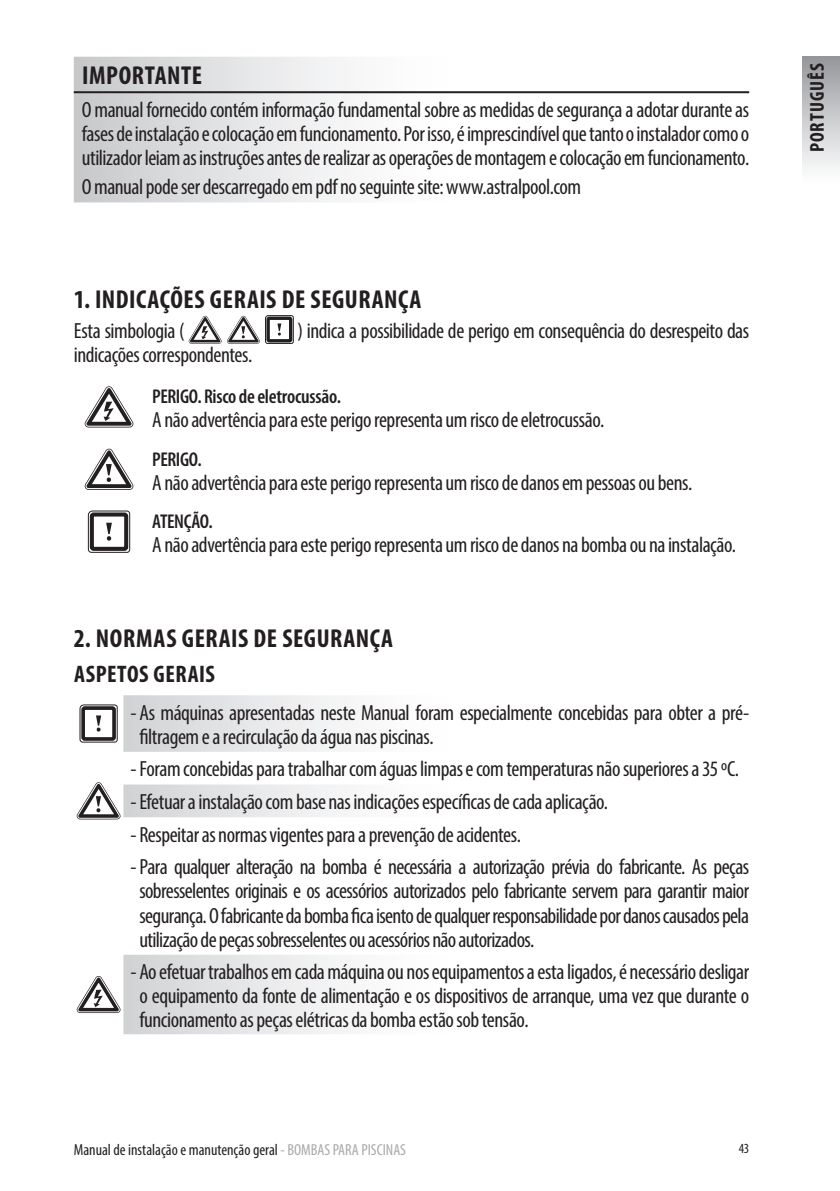
<style>
.page{position:relative;width:840px;height:1191px;background:#fff}
.page>*{position:absolute;margin:0;border:0;box-sizing:border-box;transform-origin:0 0}
.t1{font:700 condensed 26px "Myriad Pro";letter-spacing:.02em;color:#231f20}
.t2{font:700 condensed 24px "Myriad Pro";letter-spacing:.02em;color:#231f20}
.t3{font:condensed 22px/24px "Myriad Pro";letter-spacing:-.02em;color:#231f20;text-align:justify}
.t4{font:600 condensed 20px "Myriad Pro";letter-spacing:-.015em;color:#231f20}
.t5{font:700 condensed 20px "Myriad Pro";letter-spacing:.05em;color:#231f20}
.t6{font:condensed 16px "Myriad Pro";color:#231f20}
.t7{font:condensed 14px "Myriad Pro";color:#231f20}
.s1{color:#a8a9ad}
</style>
<div class="page">
<div style="left:801px;top:57px;width:38px;height:128px;background:linear-gradient(to bottom,#97989d,#fff)"></div>
<svg style="left:74px;top:57px;width:674px;height:145px"></svg>
<hr style="left:74px;top:91px;width:674px;height:2px;background:#231f20">
<svg style="left:189px;top:316px;width:32px;height:28px"></svg>
<svg style="left:227px;top:315px;width:67px;height:29px"></svg>
<svg style="left:85px;top:386px;width:48px;height:41px"></svg>
<svg style="left:85px;top:449px;width:48px;height:41px"></svg>
<svg style="left:88px;top:510px;width:42px;height:43px"></svg>
<div style="left:90px;top:512px;width:38px;height:39px;border:4px solid #231f20;border-radius:2px"></div>
<svg style="left:123px;top:695px;width:219px;height:339px"></svg>
<svg style="left:123px;top:1034px;width:13px;height:1px"></svg>
<svg style="left:79px;top:704px;width:39px;height:38px"></svg>
<div style="left:81px;top:706px;width:35px;height:35px;border:4px solid #231f20;border-radius:2px"></div>
<svg style="left:77px;top:782px;width:43px;height:37px"></svg>
<svg style="left:77px;top:976px;width:43px;height:37px"></svg>
<p class="t1" style="left:82px;top:59px;width:121px">IMPORTANTE</p>
<p class="t3" style="left:82px;top:97px;width:668px">O manual fornecido contém informação fundamental sobre as medidas de segurança a adotar durante as fases de instalação e colocação em funcionamento. Por isso, é imprescindível que tanto o instalador como o utilizador leiam as instruções antes de realizar as operações de montagem e colocação em funcionamento.</p>
<p class="t3" style="left:82px;top:175px;width:500px">O manual pode ser descarregado em pdf no seguinte site: www.astralpool.com</p>
<p class="t1" style="left:74px;top:283px;width:349px">1. INDICAÇÕES GERAIS DE SEGURANÇA</p>
<p class="t3" style="left:74px;top:318px;width:112px">Esta simbologia (</p>
<p class="t3" style="left:297px;top:318px;width:453px">) indica a possibilidade de perigo em consequência do desrespeito das</p>
<p class="t3" style="left:74px;top:342px;width:180px">indicações correspondentes.</p>
<p class="t4" style="left:152px;top:385px;width:190px">PERIGO. Risco de eletrocussão.</p>
<p class="t3" style="left:152px;top:407px;width:453px">A não advertência para este perigo representa um risco de eletrocussão.</p>
<p class="t4" style="left:152px;top:448px;width:51px">PERIGO.</p>
<p class="t3" style="left:152px;top:470px;width:541px">A não advertência para este perigo representa um risco de danos em pessoas ou bens.</p>
<p class="t4" style="left:152px;top:510px;width:62px">ATENÇÃO.</p>
<p class="t3" style="left:152px;top:532px;width:585px">A não advertência para este perigo representa um risco de danos na bomba ou na instalação.</p>
<p class="t1" style="left:74px;top:622px;width:321px">2. NORMAS GERAIS DE SEGURANÇA</p>
<p class="t2" style="left:74px;top:658px;width:142px">ASPETOS GERAIS</p>
<p class="t3" style="left:139px;top:700px;width:611px;text-indent:-9px">- As máquinas apresentadas neste Manual foram especialmente concebidas para obter a pré&shy;filtragem e a recirculação da água nas piscinas.</p>
<p class="t3" style="left:130px;top:752px;width:610px;line-height:32.8px">-Foram concebidas para trabalhar com águas limpas e com temperaturas não superiores a 35 ºC. -Efetuar a instalação com base nas indicações específicas de cada aplicação.</p>
<p class="t3" style="left:130px;top:822px;width:392px">- Respeitar as normas vigentes para a prevenção de acidentes.</p>
<p class="t3" style="left:139px;top:855px;width:611px;text-indent:-9px">- Para qualquer alteração na bomba é necessária a autorização prévia do fabricante. As peças sobresselentes originais e os acessórios autorizados pelo fabricante servem para garantir maior segurança. O fabricante da bomba fica isento de qualquer responsabilidade por danos causados pela utilização de peças sobresselentes ou acessórios não autorizados.</p>
<p class="t3" style="left:139px;top:959px;width:611px;text-indent:-9px">- Ao efetuar trabalhos em cada máquina ou nos equipamentos a esta ligados, é necessário desligar o equipamento da fonte de alimentação e os dispositivos de arranque, uma vez que durante o funcionamento as peças elétricas da bomba estão sob tensão.</p>
<p class="t6" style="left:74px;top:1139px;width:333px">Manual de instalação e manutenção geral <span class="s1">- BOMBAS PARA PISCINAS</span></p>
<p class="t7" style="left:738px;top:1140px;width:12px">43</p>
<p class="t5" style="left:804px;top:152px;width:91px;rotate:-90deg">PORTUGUÊS</p>
</div>
